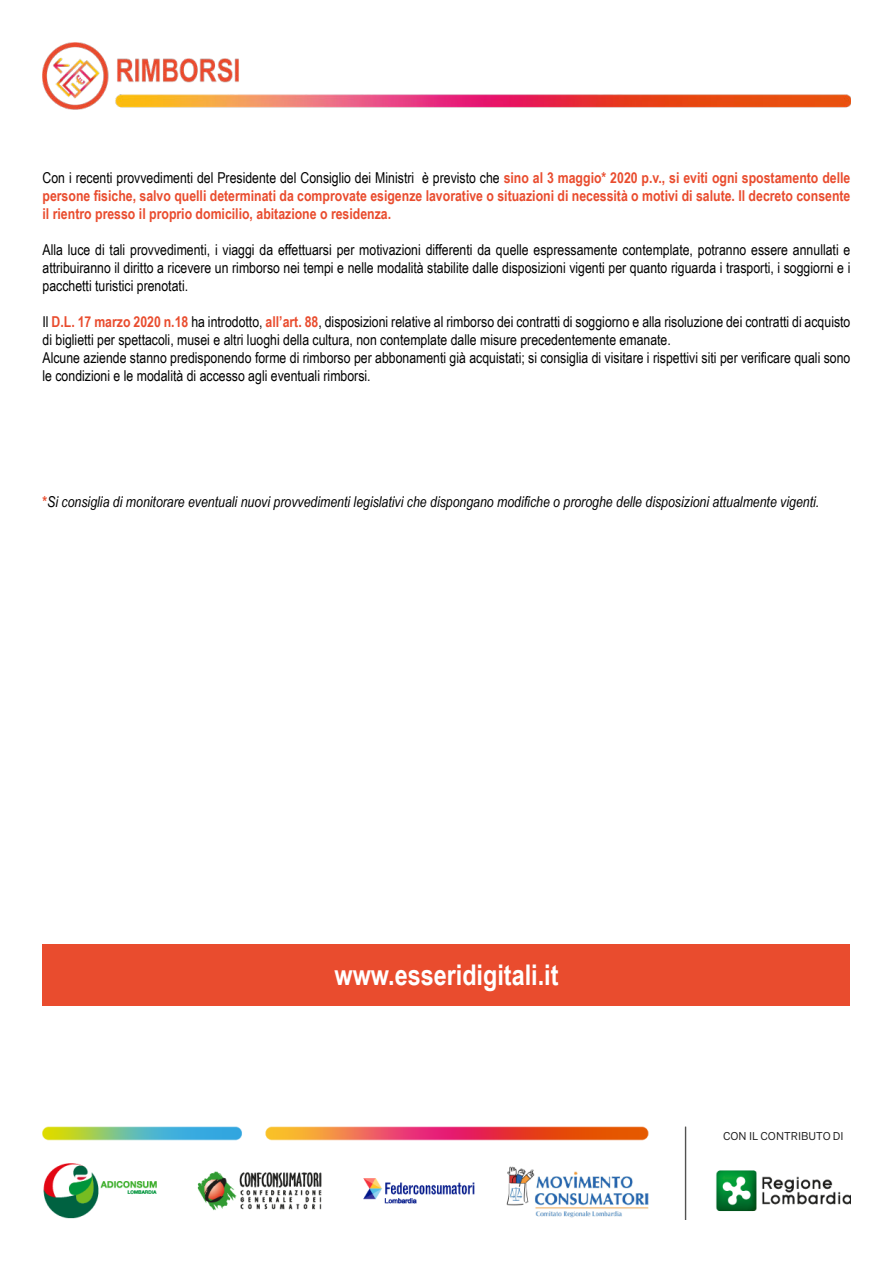
<style>
.page{position:relative;width:893px;height:1263px;background:#fff}
.page>*{position:absolute;margin:0;border:0;box-sizing:border-box;transform-origin:0 0}
.t1{font:700 28.5px "Arial Narrow";color:#fff}
.t2{font:15px/18px "Arial Narrow";color:#000;text-align:justify}
.t3{font:700 15px/18px "Arial Narrow";color:#e94c2e;text-align:justify}
.t4{font:italic 15px "Arial Narrow";color:#000}
.t5{font:10.8px "Benton Sans";color:#1c1c1c}
.s1{font-weight:400;color:#000}
.s2{font-weight:700;color:#e94c2e}
.s3{font-weight:700;font-style:normal;color:#e94c2e}
</style>
<div class="page">
<img style="left:43px;top:43px;width:807px;height:67px">
<img style="left:43px;top:1127px;width:807px;height:93px">
<div style="left:43px;top:944px;width:807px;height:62px;background:#e94c2e"></div>
<p class="t3" style="left:43px;top:168px;width:809px"><span class="s1">Con i recenti provvedimenti del Presidente del Consiglio dei Ministri è previsto che</span> sino al 3 maggio* 2020 p.v., si eviti ogni spostamento delle persone fisiche, salvo quelli determinati da comprovate esigenze lavorative o situazioni di necessità o motivi di salute. Il decreto consente il rientro presso il proprio domicilio, abitazione o residenza.</p>
<p class="t2" style="left:43px;top:240px;width:809px">Alla luce di tali provvedimenti, i viaggi da effettuarsi per motivazioni differenti da quelle espressamente contemplate, potranno essere annullati e attribuiranno il diritto a ricevere un rimborso nei tempi e nelle modalità stabilite dalle disposizioni vigenti per quanto riguarda i trasporti, i soggiorni e i pacchetti turistici prenotati.</p>
<p class="t2" style="left:43px;top:312px;width:809px;text-align:left">Il <span class="s2">D.L. 17 marzo 2020 n.18</span> ha introdotto, <span class="s2">all’art. 88</span>, disposizioni relative al rimborso dei contratti di soggiorno e alla risoluzione dei contratti di acquisto di biglietti per spettacoli, musei e altri luoghi della cultura, non contemplate dalle misure precedentemente emanate.<br>Alcune aziende stanno predisponendo forme di rimborso per abbonamenti già acquistati; si consiglia di visitare i rispettivi siti per verificare quali sono le condizioni e le modalità di accesso agli eventuali rimborsi.</p>
<p class="t4" style="left:43px;top:491px;width:778px"><span class="s3">*</span>Si consiglia di monitorare eventuali nuovi provvedimenti legislativi che dispongano modifiche o proroghe delle disposizioni attualmente vigenti.</p>
<h1 class="t1" style="left:335px;top:954px;width:225px">www.esseridigitali.it</h1>
<p class="t5" style="left:723px;top:1130px;width:122px">CON IL CONTRIBUTO DI</p>
</div>
